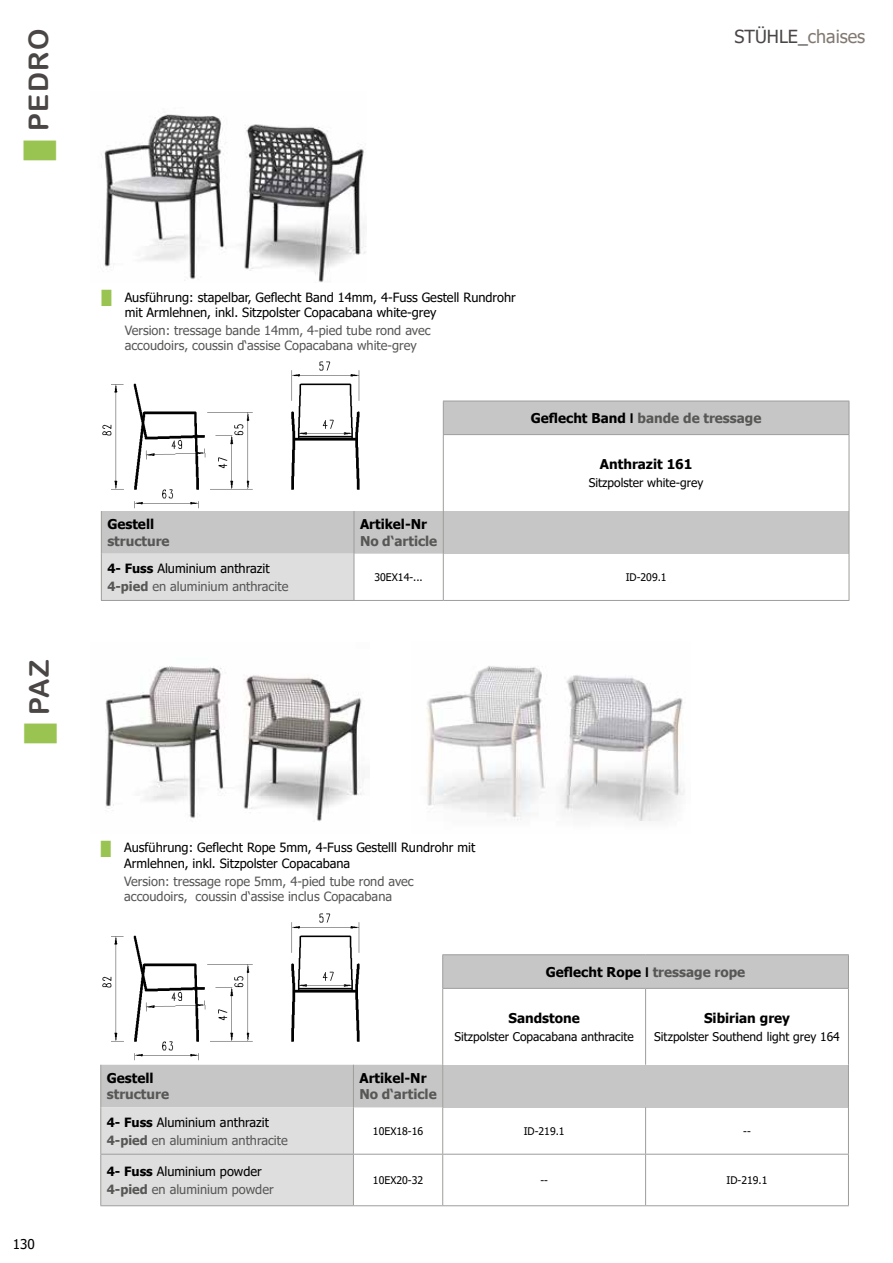
<style>
.page{position:relative;width:893px;height:1263px;background:#fff}
.page>*{position:absolute;margin:0;border:0;box-sizing:border-box;transform-origin:0 0}
.t1{font:27px "Arial Rounded MT Bold";letter-spacing:.05em;color:#4a4645}
.t2{font:18px "Tahoma";color:#4a4645}
.t3{font:700 13.5px "Tahoma";color:#000}
.t4{font:700 13.5px "Tahoma";color:#575756}
.t5{font:13.5px "Tahoma";color:#000}
.t6{font:13.5px "Tahoma";color:#9ac451}
.t7{font:12.75px/18px "Tahoma";color:#575756}
.t8{font:12.75px/15.3px "Tahoma";color:#000}
.t9{font:12px "Tahoma";color:#000}
.t10{font:10.5px "Tahoma";color:#000}
.s1{font-family:"Tahoma";color:#9ac451}
.s2{color:#827972}
.s3{color:#000}
.s4{font-family:"Arial";color:#000}
.s5{font-weight:700;color:#000}
.s6{font-weight:700}
.s7{font-family:"Arial"}
.s8{color:#575756}
</style>
<div class="page">
<svg style="left:102px;top:401px;width:747px;height:153px"></svg>
<div style="left:443px;top:511px;width:406px;height:43px;background:#c6c6c6"></div>
<div style="left:101px;top:554px;width:253px;height:46px;background:#dedede"></div>
<hr style="left:101px;top:511px;width:1px;height:43px;background:#9d9d9c">
<hr style="left:354px;top:511px;width:1px;height:43px;background:#9d9d9c">
<hr style="left:443px;top:511px;width:1px;height:43px;background:#9d9d9c">
<hr style="left:849px;top:511px;width:1px;height:43px;background:#9d9d9c">
<hr style="left:101px;top:554px;width:1px;height:46px;background:#9d9d9c">
<hr style="left:101px;top:600px;width:253px;height:1px;background:#9d9d9c">
<hr style="left:354px;top:554px;width:1px;height:46px;background:#9d9d9c">
<hr style="left:443px;top:554px;width:1px;height:46px;background:#9d9d9c">
<hr style="left:849px;top:554px;width:1px;height:46px;background:#9d9d9c">
<hr style="left:354px;top:600px;width:89px;height:1px;background:#9d9d9c">
<hr style="left:443px;top:600px;width:406px;height:1px;background:#9d9d9c">
<hr style="left:443px;top:401px;width:406px;height:1px;background:#9d9d9c">
<hr style="left:443px;top:401px;width:1px;height:33px;background:#9d9d9c">
<hr style="left:849px;top:401px;width:1px;height:33px;background:#9d9d9c">
<hr style="left:443px;top:434px;width:406px;height:1px;background:#9d9d9c">
<hr style="left:443px;top:435px;width:1px;height:76px;background:#9d9d9c">
<hr style="left:849px;top:435px;width:1px;height:76px;background:#9d9d9c">
<img style="left:101px;top:114px;width:265px;height:168px">
<svg style="left:101px;top:955px;width:747px;height:152px"></svg>
<div style="left:443px;top:1065px;width:405px;height:42px;background:#c6c6c6"></div>
<div style="left:101px;top:1107px;width:252px;height:98px;background:#dedede"></div>
<hr style="left:100px;top:1065px;width:1px;height:42px;background:#9d9d9c">
<hr style="left:353px;top:1065px;width:1px;height:42px;background:#9d9d9c">
<hr style="left:442px;top:1065px;width:1px;height:42px;background:#9d9d9c">
<hr style="left:848px;top:1065px;width:1px;height:42px;background:#9d9d9c">
<hr style="left:100px;top:1107px;width:1px;height:47px;background:#9d9d9c">
<hr style="left:100px;top:1154px;width:253px;height:1px;background:#9d9d9c">
<hr style="left:100px;top:1154px;width:1px;height:51px;background:#9d9d9c">
<hr style="left:100px;top:1205px;width:253px;height:1px;background:#9d9d9c">
<hr style="left:353px;top:1107px;width:1px;height:47px;background:#9d9d9c">
<hr style="left:442px;top:1107px;width:1px;height:47px;background:#9d9d9c">
<hr style="left:645px;top:1107px;width:1px;height:47px;background:#9d9d9c">
<hr style="left:848px;top:1107px;width:1px;height:47px;background:#9d9d9c">
<hr style="left:353px;top:1154px;width:90px;height:1px;background:#9d9d9c">
<hr style="left:353px;top:1154px;width:1px;height:51px;background:#9d9d9c">
<hr style="left:443px;top:1154px;width:203px;height:1px;background:#9d9d9c">
<hr style="left:442px;top:1154px;width:1px;height:51px;background:#9d9d9c">
<hr style="left:646px;top:1154px;width:203px;height:1px;background:#9d9d9c">
<hr style="left:645px;top:1154px;width:1px;height:51px;background:#9d9d9c">
<hr style="left:848px;top:1154px;width:1px;height:51px;background:#9d9d9c">
<hr style="left:353px;top:1205px;width:90px;height:1px;background:#9d9d9c">
<hr style="left:443px;top:1205px;width:203px;height:1px;background:#9d9d9c">
<hr style="left:646px;top:1205px;width:203px;height:1px;background:#9d9d9c">
<hr style="left:442px;top:954px;width:204px;height:1px;background:#9d9d9c">
<hr style="left:442px;top:955px;width:1px;height:33px;background:#9d9d9c">
<hr style="left:646px;top:954px;width:203px;height:1px;background:#9d9d9c">
<hr style="left:848px;top:955px;width:1px;height:33px;background:#9d9d9c">
<hr style="left:442px;top:988px;width:204px;height:1px;background:#9d9d9c">
<hr style="left:442px;top:989px;width:1px;height:76px;background:#9d9d9c">
<hr style="left:646px;top:988px;width:203px;height:1px;background:#9d9d9c">
<hr style="left:645px;top:989px;width:1px;height:76px;background:#9d9d9c">
<hr style="left:848px;top:989px;width:1px;height:76px;background:#9d9d9c">
<img style="left:105px;top:666px;width:258px;height:156px">
<img style="left:102px;top:913px;width:276px;height:161px">
<img style="left:102px;top:361px;width:276px;height:161px">
<img style="left:426px;top:666px;width:259px;height:155px">
<h1 class="t1" style="left:23px;top:160px;width:132px;rotate:-90deg"><span class="s1">█</span> PEDRO</h1>
<h2 class="t2" style="left:734px;top:24px;width:132px">STÜHLE_<span class="s2">chaises</span></h2>
<p class="t6" style="left:102px;top:288px;width:11px">█</p>
<p class="t8" style="left:125px;top:290px;width:393px">Ausführung: stapelbar, Geflecht Band 14mm, 4-Fuss Gestell Rundrohr mit Armlehnen, inkl. Sitzpolster Copacabana white-grey</p>
<p class="t7" style="left:125px;top:324px;width:308px;line-height:15px">Version: tressage bande 14mm, 4-pied tube rond avec accoudoirs, coussin d‘assise Copacabana white-grey</p>
<p class="t3" style="left:107px;top:515px;width:48px">Gestell</p>
<p class="t4" style="left:107px;top:531px;width:64px">structure</p>
<p class="t3" style="left:360px;top:515px;width:69px">Artikel-Nr</p>
<p class="t4" style="left:360px;top:531px;width:79px">No d‘article</p>
<p class="t4" style="left:531px;top:409px;width:232px"><span class="s3">Geflecht Band</span> <span class="s4">I</span> bande de tressage</p>
<p class="t3" style="left:600px;top:455px;width:94px">Anthrazit 161</p>
<p class="t9" style="left:589px;top:475px;width:116px">Sitzpolster white-grey</p>
<h1 class="t1" style="left:23px;top:743px;width:85px;rotate:-90deg"><span class="s1">█</span> PAZ</h1>
<p class="t5" style="left:13px;top:1235px;width:24px">130</p>
<p class="t7" style="left:107px;top:560px;width:183px"><span class="s5">4- Fuss</span> <span class="s3">Aluminium anthrazit<br></span><span class="s6">4-pied</span> en aluminium anthracite</p>
<p class="t10" style="left:374px;top:570px;width:50px">30EX14-...</p>
<p class="t10" style="left:626px;top:570px;width:42px">ID-209.1</p>
<p class="t6" style="left:101px;top:839px;width:11px">█</p>
<p class="t8" style="left:124px;top:841px;width:353px">Ausführung: Geflecht Rope 5mm, 4-Fuss Gestelll Rundrohr mit<br>Armlehnen, inkl. Sitzpolster Copacabana</p>
<p class="t7" style="left:124px;top:874px;width:291px;line-height:15px">Version: tressage rope 5mm, 4-pied tube rond avec accoudoirs, coussin d‘assise inclus Copacabana</p>
<p class="t3" style="left:546px;top:962px;width:201px">Geflecht Rope <span class="s7">I</span> <span class="s8">tressage rope</span></p>
<p class="t3" style="left:508px;top:1008px;width:73px">Sandstone</p>
<p class="t9" style="left:454px;top:1028px;width:181px">Sitzpolster Copacabana anthracite</p>
<p class="t3" style="left:704px;top:1008px;width:87px">Sibirian grey</p>
<p class="t9" style="left:654px;top:1028px;width:187px">Sitzpolster Southend light grey 164</p>
<p class="t3" style="left:107px;top:1069px;width:48px">Gestell</p>
<p class="t4" style="left:107px;top:1085px;width:64px">structure</p>
<p class="t3" style="left:359px;top:1069px;width:69px">Artikel-Nr</p>
<p class="t4" style="left:359px;top:1085px;width:79px">No d‘article</p>
<p class="t7" style="left:107px;top:1114px;width:183px"><span class="s5">4- Fuss</span> <span class="s3">Aluminium anthrazit<br></span><span class="s6">4-pied</span> en aluminium anthracite</p>
<p class="t10" style="left:373px;top:1124px;width:52px">10EX18-16</p>
<p class="t10" style="left:524px;top:1124px;width:42px">ID-219.1</p>
<p class="t10" style="left:743px;top:1124px;width:9px">--</p>
<p class="t7" style="left:107px;top:1163px;width:168px"><span class="s5">4- Fuss</span> <span class="s3">Aluminium powder<br></span><span class="s6">4-pied</span> en aluminium powder</p>
<p class="t10" style="left:373px;top:1173px;width:52px">10EX20-32</p>
<p class="t10" style="left:540px;top:1173px;width:9px">--</p>
<p class="t10" style="left:726px;top:1173px;width:42px">ID-219.1</p>
</div>
